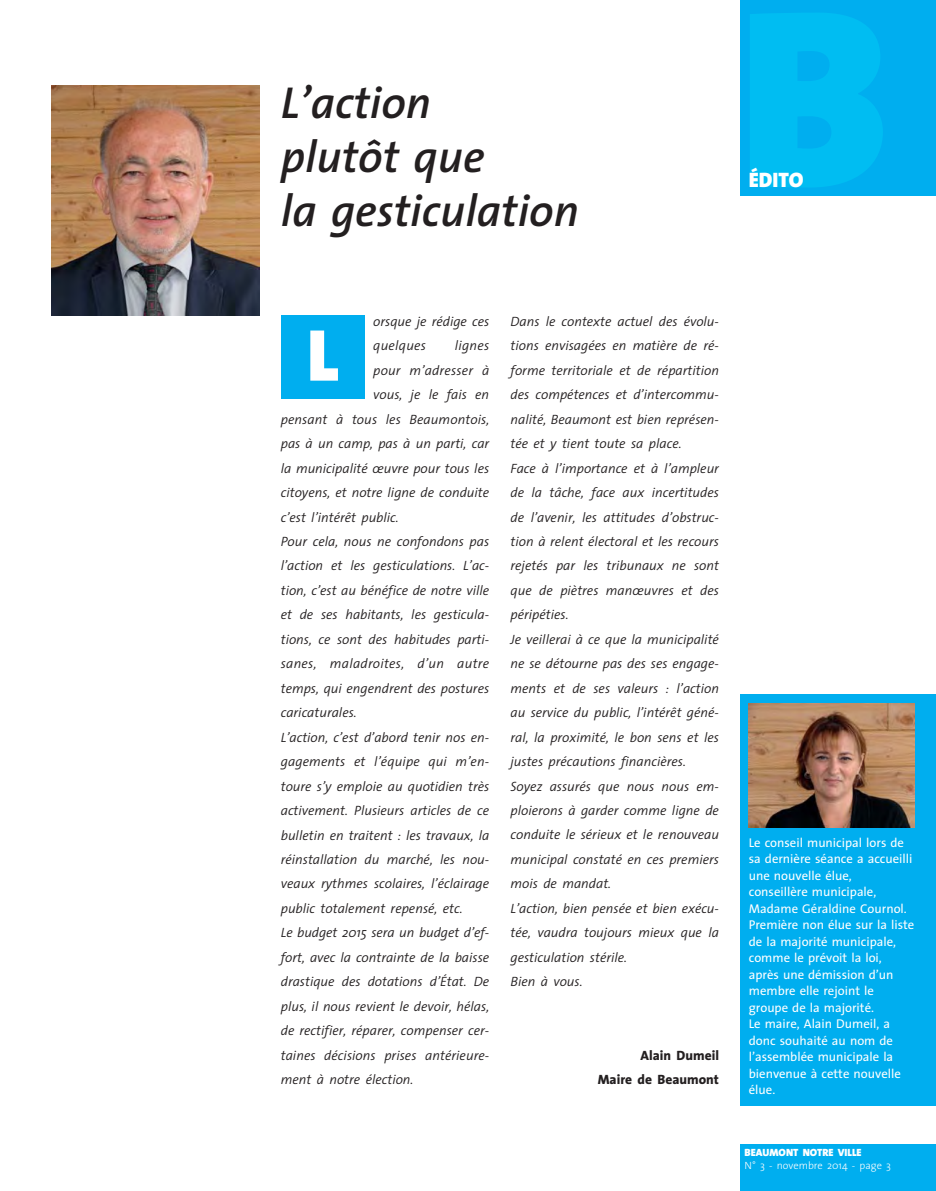
<style>
.page{position:relative;width:936px;height:1191px;background:#fff}
.page>*{position:absolute;margin:0;border:0;box-sizing:border-box;transform-origin:0 0}
.t1{font:900 74.25px "The Sans";color:#fff}
.t2{font:italic 600 45px/54px "The Sans";color:#231f20}
.t3{font:900 21px "The Sans";color:#fff}
.t4{font:italic 300 13.5px/24.5px "The Sans";color:#231f20}
.t5{font:italic 300 13.5px "The Sans";letter-spacing:.02em;color:#231f20}
.t6{font:800 13.5px/24.5px "The Sans";color:#231f20;text-align:right}
.t7{font:12.75px/16.5px "The Sans";color:#fff}
.t8{font:300 10.5px "The Sans";color:#fff}
.t9{font:900 10.5px "The Sans";color:#fff}
</style>
<div class="page">
<div style="left:740px;top:1144px;width:195px;height:47px;background:#00aeef"></div>
<img style="left:51px;top:85px;width:208px;height:230px">
<div style="left:740px;top:0;width:195px;height:196px;background:#00aeef"></div>
<div style="left:281px;top:315px;width:84px;height:84px;background:#00aeef"></div>
<div style="left:740px;top:694px;width:195px;height:412px;background:#00aeef"></div>
<img style="left:748px;top:703px;width:166px;height:124px">
<h2 class="t2" style="left:281px;top:80px;width:299px">L’action<br>plutôt que<br>la gesticulation</h2>
<h3 class="t3" style="left:748px;top:172px;width:56px">ÉDITO</h3>
<p class="t4" style="left:373px;top:310px;width:117px">orsque je rédige ces quelques</p>
<h1 class="t1" style="left:307px;top:326px;width:34px">L</h1>
<p class="t4" style="left:454px;top:335px;width:36px">lignes</p>
<p class="t4" style="left:373px;top:359px;width:117px">pour m’adresser à</p>
<p class="t4" style="left:373px;top:384px;width:117px">vous, je le fais en</p>
<p class="t4" style="left:281px;top:408px;width:210px">pensant à tous les Beaumontois,</p>
<p class="t4" style="left:281px;top:433px;width:210px">pas à un camp, pas à un parti, car</p>
<p class="t4" style="left:281px;top:457px;width:210px">la municipalité œuvre pour tous les</p>
<p class="t4" style="left:281px;top:482px;width:210px">citoyens, et notre ligne de conduite</p>
<p class="t4" style="left:281px;top:506px;width:119px">c’est l’intérêt public.</p>
<p class="t4" style="left:281px;top:530px;width:210px">Pour cela, nous ne confondons pas</p>
<p class="t4" style="left:281px;top:555px;width:210px">l’action et les gesticulations. L’ac-</p>
<p class="t4" style="left:281px;top:579px;width:210px">tion, c’est au bénéfice de notre ville</p>
<p class="t4" style="left:281px;top:604px;width:210px">et de ses habitants, les gesticula-</p>
<p class="t4" style="left:281px;top:628px;width:210px">tions, ce sont des habitudes parti-</p>
<p class="t5" style="left:281px;top:658px;width:210px">sanes, maladroites, d’un autre</p>
<p class="t4" style="left:281px;top:677px;width:210px">temps, qui engendrent des postures</p>
<p class="t4" style="left:281px;top:702px;width:77px">caricaturales.</p>
<p class="t4" style="left:281px;top:726px;width:210px">L’action, c’est d’abord tenir nos en-</p>
<p class="t4" style="left:281px;top:750px;width:210px">gagements et l’équipe qui m’en-</p>
<p class="t4" style="left:281px;top:775px;width:210px">toure s’y emploie au quotidien très</p>
<p class="t4" style="left:281px;top:799px;width:210px">activement. Plusieurs articles de ce</p>
<p class="t4" style="left:281px;top:824px;width:210px">bulletin en traitent : les travaux, la</p>
<p class="t4" style="left:281px;top:848px;width:210px">réinstallation du marché, les nou-</p>
<p class="t4" style="left:281px;top:873px;width:210px">veaux rythmes scolaires, l’éclairage</p>
<p class="t4" style="left:281px;top:897px;width:183px">public totalement repensé, etc.</p>
<p class="t4" style="left:281px;top:922px;width:210px">Le budget 2015 sera un budget d’ef-</p>
<p class="t4" style="left:281px;top:946px;width:210px">fort, avec la contrainte de la baisse</p>
<p class="t4" style="left:281px;top:970px;width:210px">drastique des dotations d’État. De</p>
<p class="t4" style="left:281px;top:995px;width:210px">plus, il nous revient le devoir, hélas,</p>
<p class="t4" style="left:281px;top:1019px;width:210px">de rectifier, réparer, compenser cer-</p>
<p class="t4" style="left:281px;top:1044px;width:210px">taines décisions prises antérieure-</p>
<p class="t4" style="left:281px;top:1068px;width:134px">ment à notre élection.</p>
<p class="t4" style="left:510px;top:310px;width:210px">Dans le contexte actuel des évolu&shy;tions envisagées en matière de ré&shy;forme territoriale et de répartition des compétences et d’intercommu&shy;nalité, Beaumont est bien représen&shy;tée et y tient toute sa place.<br>Face à l’importance et à l’ampleur de la tâche, face aux incertitudes de l’avenir, les attitudes d’obstruc&shy;tion à relent électoral et les recours rejetés par les tribunaux ne sont que de piètres manœuvres et des péripéties.<br>Je veillerai à ce que la municipalité ne se détourne pas des ses engage&shy;ments et de ses valeurs : l’action au service du public, l’intérêt géné&shy;ral, la proximité, le bon sens et les justes précautions financières.<br>Soyez assurés que nous nous em&shy;ploierons à garder comme ligne de conduite le sérieux et le renouveau municipal constaté en ces premiers mois de mandat.<br>L’action, bien pensée et bien exécu&shy;tée, vaudra toujours mieux que la gesticulation stérile.<br>Bien à vous.</p>
<p class="t6" style="left:597px;top:1044px;width:123px">Alain Dumeil<br>Maire de Beaumont</p>
<p class="t7" style="left:748px;top:835px;width:167px">Le conseil municipal lors de sa dernière séance a accueilli une nouvelle élue,<br>conseillère municipale,<br>Madame Géraldine Cournol.<br>Première non élue sur la liste de la majorité municipale, comme le prévoit la loi, après une démission d’un membre elle rejoint le groupe de la majorité.<br>Le maire, Alain Dumeil, a donc souhaité au nom de l’assemblée municipale la bienvenue à cette nouvelle élue.</p>
<p class="t9" style="left:744px;top:1148px;width:119px">BEAUMONT NOTRE VILLE</p>
<p class="t8" style="left:744px;top:1161px;width:148px">N° 3 - novembre 2014 - page 3</p>
</div>
